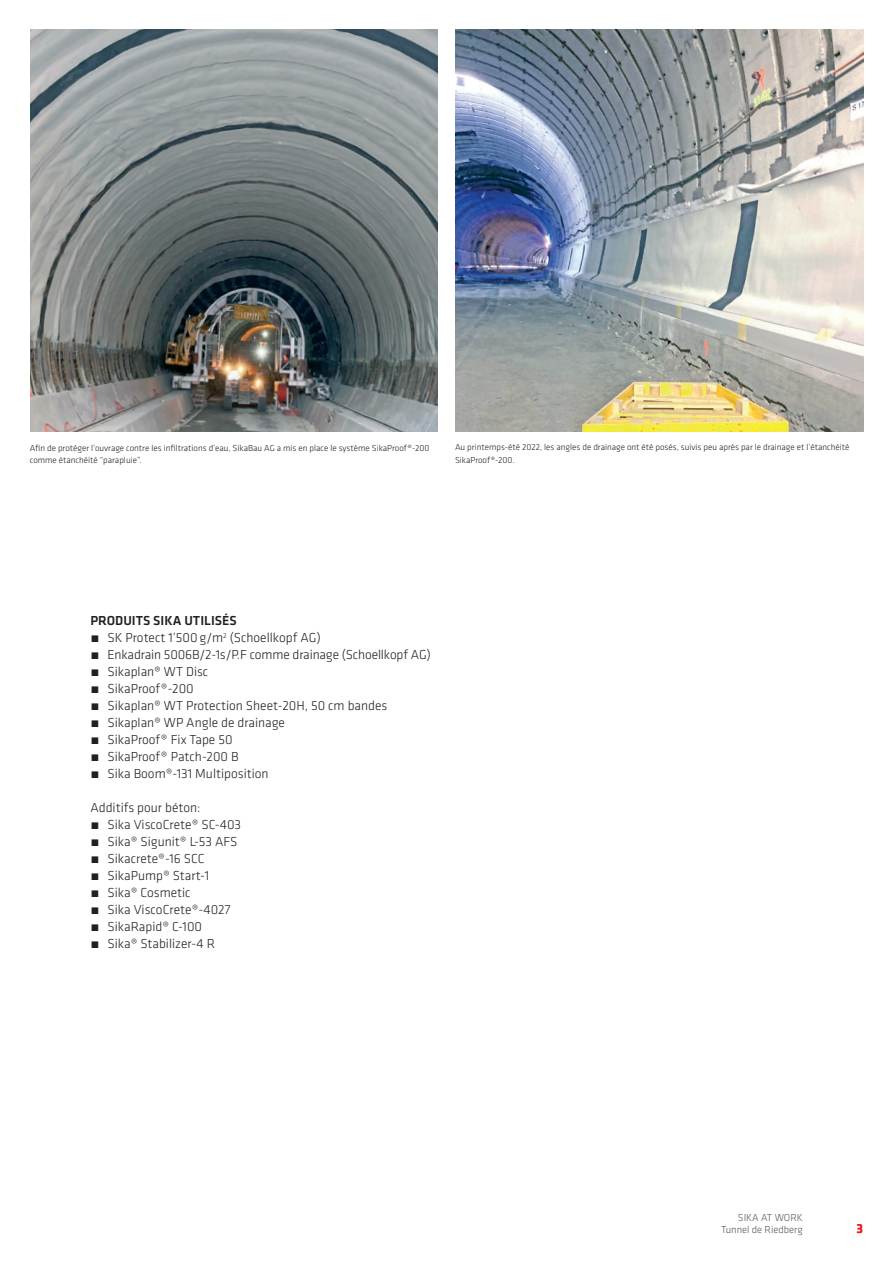
<style>
.page{position:relative;width:893px;height:1263px;background:#fff}
.page>*{position:absolute;margin:0;border:0;box-sizing:border-box;transform-origin:0 0}
.t1{font:300 13.5px/17px "Klavika";color:#231f20}
.t2{font:500 13.5px "Klavika";color:#ee1d23}
.t3{font:300 10.5px/12.6px "Klavika";color:#57585a;text-align:right}
.t4{font:300 9px/12.8px "Klavika";color:#231f20}
.s1{font-weight:500}
</style>
<div class="page">
<img style="left:30px;top:30px;width:408px;height:402px">
<img style="left:455px;top:30px;width:408px;height:402px">
<p class="t4" style="left:30px;top:441px;width:401px">Afin de protéger l’ouvrage contre les infiltrations d’eau, SikaBau AG a mis en place le système SikaProof®-200 comme étanchéité “parapluie”.</p>
<p class="t4" style="left:455px;top:440px;width:396px">Au printemps-été 2022, les angles de drainage ont été posés, suivis peu après par le drainage et l’étanchéité<br>SikaProof®-200.</p>
<p class="t1" style="left:90px;top:612px;width:342px"><span class="s1">PRODUITS SIKA UTILISÉS<br></span>́ SK Protect 1’500g/m<sup>2</sup> (Schoellkopf AG)<br>́ Enkadrain 5006B/2-1s/P.F comme drainage (Schoellkopf AG) ́ Sikaplan® WT Disc<br>́ SikaProof®-200<br>́ Sikaplan® WT Protection Sheet-20H, 50 cm bandes<br>́ Sikaplan® WP Angle de drainage<br>́ SikaProof® Fix Tape 50<br>́ SikaProof® Patch-200 B<br>́ Sika Boom®-131 Multiposition</p>
<p class="t1" style="left:90px;top:799px;width:152px">Additifs pour béton:<br>́ Sika ViscoCrete® SC-403 ́ Sika® Sigunit® L-53 AFS ́ Sikacrete®-16 SCC<br>́ SikaPump® Start-1<br>́ Sika® Cosmetic<br>́ Sika ViscoCrete®-4027 ́ SikaRapid® C-100<br>́ Sika® Stabilizer-4 R</p>
<p class="t3" style="left:721px;top:1211px;width:83px">SIKA AT WORK<br>Tunnel de Riedberg</p>
<p class="t2" style="left:857px;top:1219px;width:8px">3</p>
</div>
